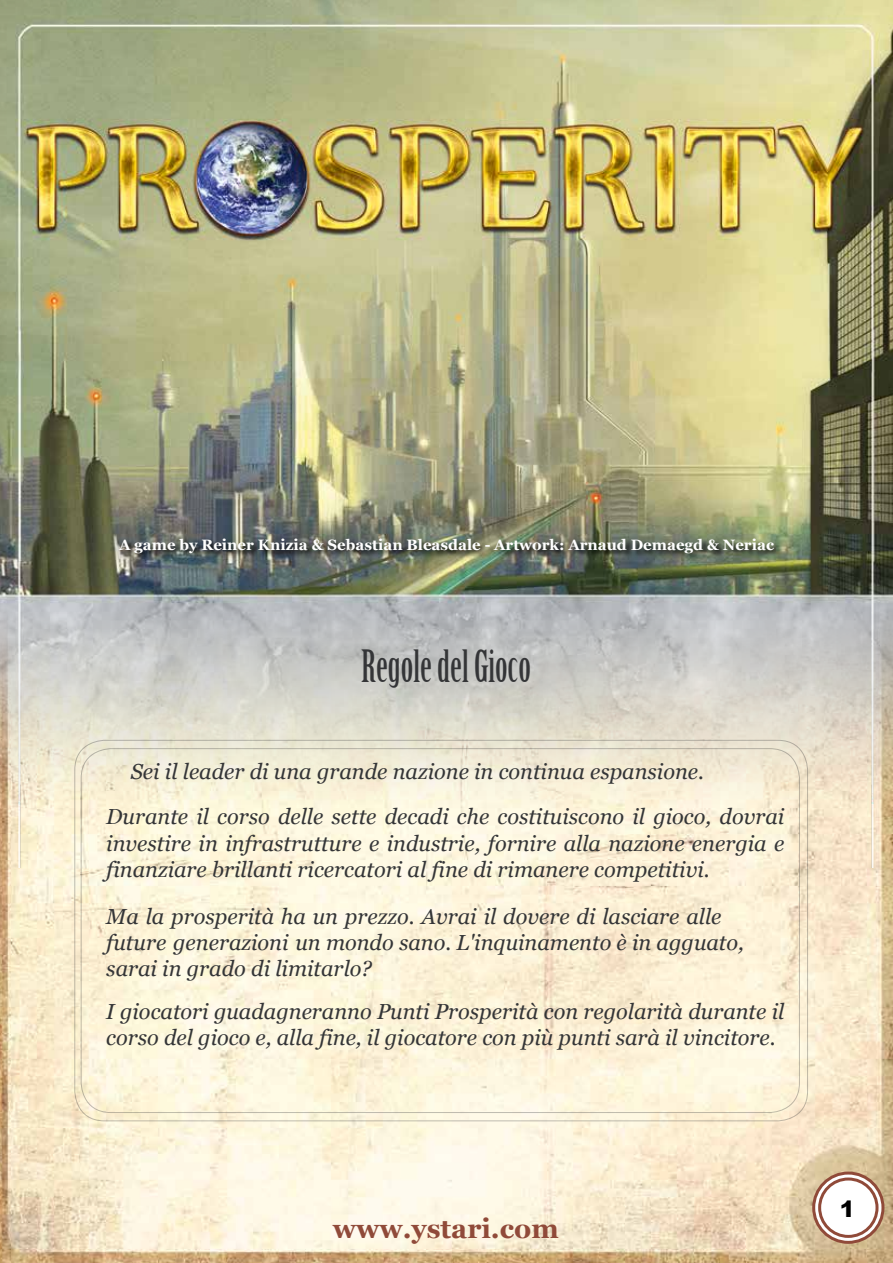
<style>
.page{position:relative;width:893px;height:1263px;background:#fff}
.page>*{position:absolute;margin:0;border:0;box-sizing:border-box;transform-origin:0 0}
.t1{font:43.5px "Birch Std";color:#343537}
.t2{font:700 27px "Georgia";color:#904a39}
.t3{font:900 22.5px "Arial";color:#000}
.t4{font:italic 21.75px/26.1px "Georgia";color:#343537}
.t5{font:700 15px "Georgia";color:#fff}
</style>
<div class="page">
<img style="left:0;top:867px;width:893px;height:396px">
<img style="left:0;top:0;width:893px;height:867px">
<svg style="left:814px;top:1173px;width:69px;height:69px"></svg>
<div style="left:812px;top:1171px;width:72px;height:73px;border:3px solid #904a39;border-radius:50%"></div>
<div style="left:820px;top:1179px;width:57px;height:57px;background:#fff;border-radius:50%"></div>
<div style="left:818px;top:1177px;width:60px;height:61px;border:3px solid #904a39;border-radius:50%"></div>
<div style="left:119px;top:538px;width:664px;height:23px;background:#000;opacity:.88"></div>
<p class="t5" style="left:119px;top:535px;width:656px">A game by Reiner Knizia &amp; Sebastian Bleasdale - Artwork: Arnaud Demaegd &amp; Neriac</p>
<h1 class="t1" style="left:361px;top:642px;width:171px">Regole del Gioco</h1>
<p class="t4" style="left:106px;top:750px;width:679px;line-height:45px;text-indent:24px">Sei il leader di una grande nazione in continua espansione.<br>Durante il corso delle sette decadi che costituiscono il gioco, dovrai</p>
<p class="t4" style="left:106px;top:830px;width:680px">investire in infrastrutture e industrie, fornire alla nazione energia e finanziare brillanti ricercatori al fine di rimanere competitivi.</p>
<p class="t4" style="left:106px;top:903px;width:639px">Ma la prosperità ha un prezzo. Avrai il dovere di lasciare alle future generazioni un mondo sano. L'inquinamento è in agguato, sarai in grado di limitarlo?</p>
<p class="t4" style="left:106px;top:998px;width:679px">I giocatori guadagneranno Punti Prosperità con regolarità durante il corso del gioco e, alla fine, il giocatore con più punti sarà il vincitore.</p>
<p class="t2" style="left:333px;top:1211px;width:227px">www.ystari.com</p>
<p class="t3" style="left:840px;top:1192px;width:17px">1</p>
</div>
